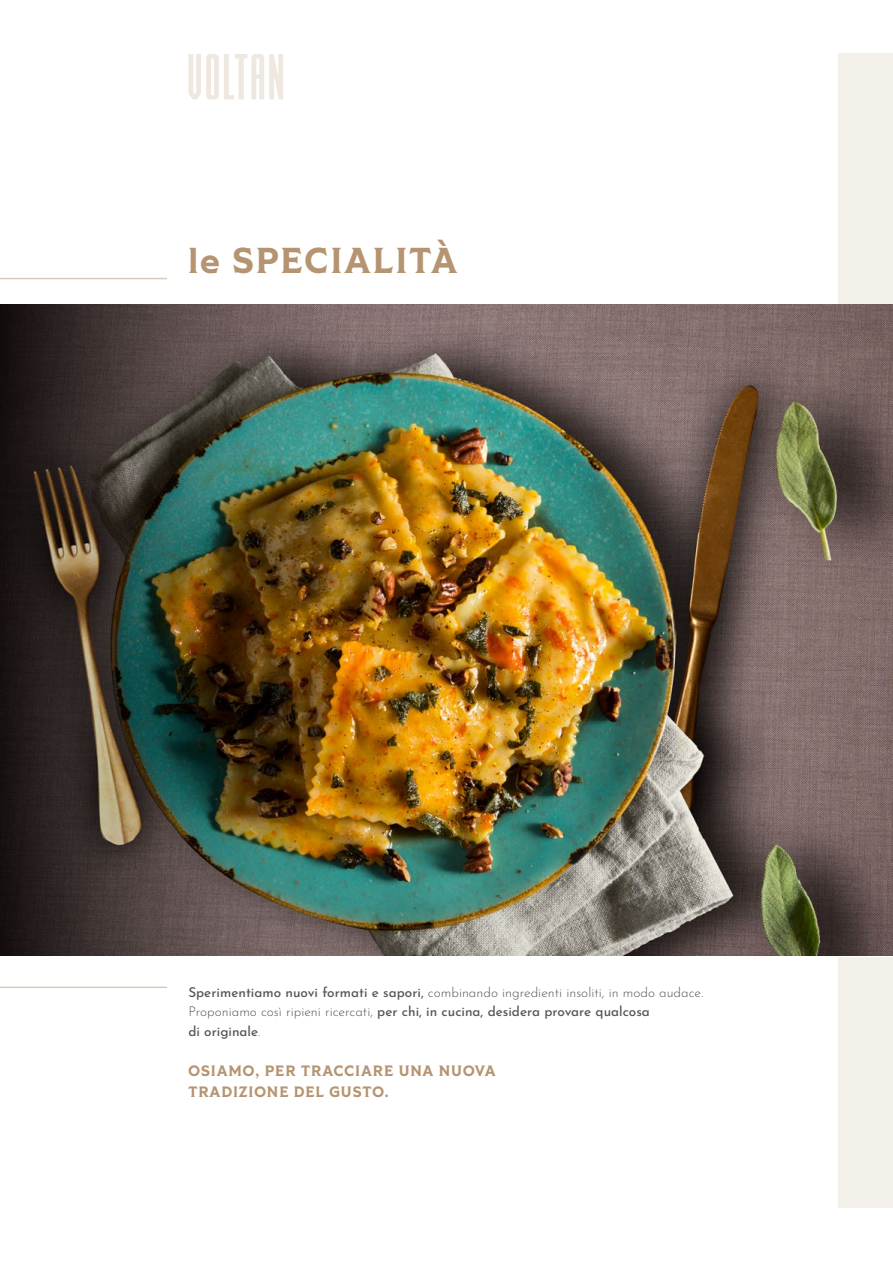
<style>
.page{position:relative;width:893px;height:1263px;background:#fff}
.page>*{position:absolute;margin:0;border:0;box-sizing:border-box;transform-origin:0 0}
.t1{font:700 36px "Tiller";letter-spacing:.06em;color:#b59471}
.t2{font:700 15px/21px "Tiller";letter-spacing:.06em;color:#b59471}
.t3{font:500 13.5px/19.5px "Josefin Sans";color:#575756}
.s1{font-weight:300}
</style>
<div class="page">
<div style="left:839px;top:53px;width:54px;height:1155px;background:#f3efe9"></div>
<svg style="left:188px;top:54px;width:95px;height:45px"></svg>
<img style="left:0;top:304px;width:893px;height:652px">
<hr style="left:0;top:278px;width:167px;height:1px;background:#b59471">
<hr style="left:0;top:986px;width:167px;height:2px;background:#b59471">
<h1 class="t1" style="left:188px;top:237px;width:270px">le SPECIALITÀ</h1>
<p class="t3" style="left:188px;top:981px;width:516px">Sperimentiamo nuovi formati e sapori, <span class="s1">combinando ingredienti insoliti, in modo audace.<br>Proponiamo così ripieni ricercati,</span> per chi, in cucina, desidera provare qualcosa<br>di originale<span class="s1">.</span></p>
<p class="t2" style="left:188px;top:1061px;width:309px">OSIAMO, PER TRACCIARE UNA NUOVA<br>TRADIZIONE DEL GUSTO.</p>
</div>
